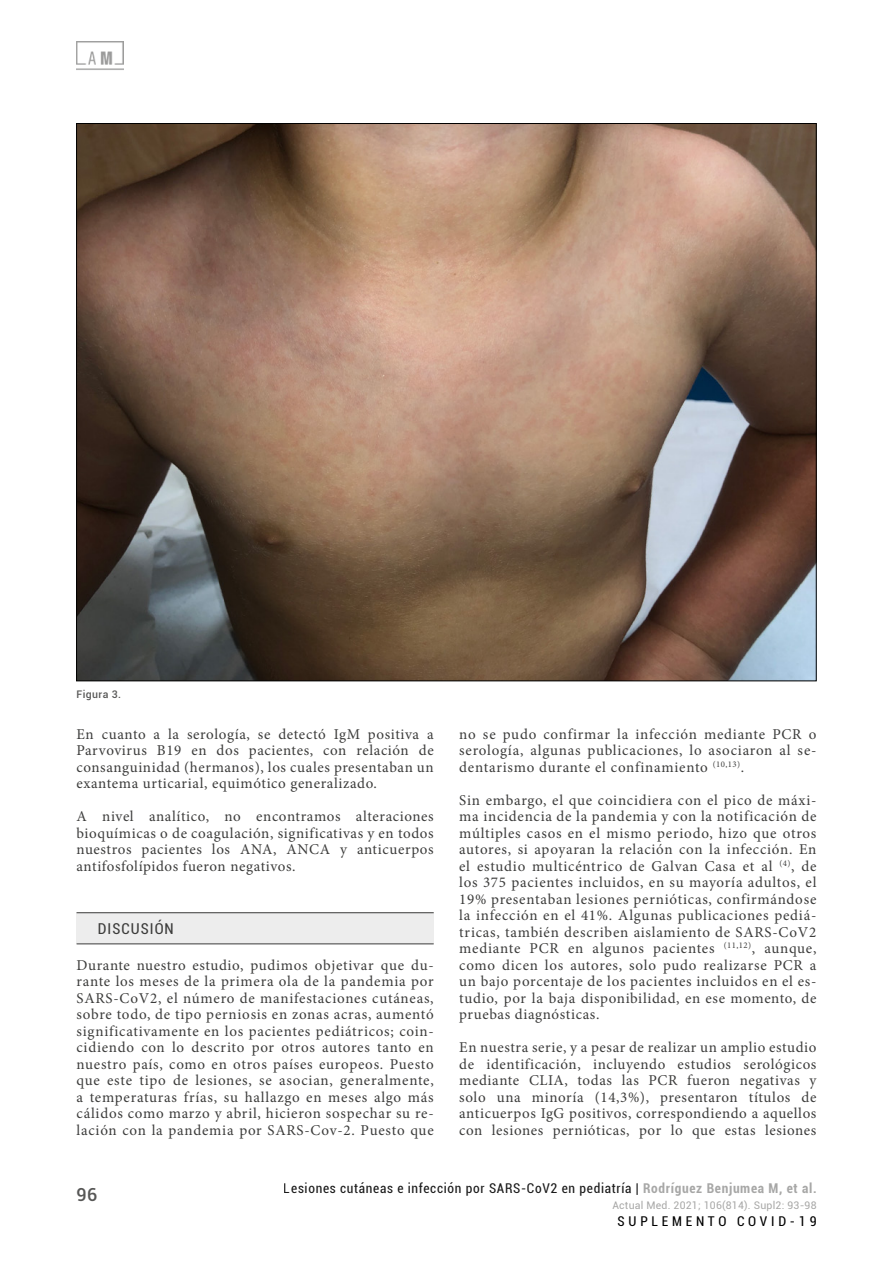
<style>
.page{position:relative;width:893px;height:1263px;background:#fff}
.page>*{position:absolute;margin:0;border:0;box-sizing:border-box;transform-origin:0 0}
.t1{font:500 18px "Roboto";color:#575756}
.AM{font:15px/16.5px "Minion Pro";letter-spacing:.04em;color:#3c3c3b;text-align:justify}
.Apartados{font:condensed 15px "Roboto";letter-spacing:.07em;color:#3c3c3b}
.t2{font:condensed 13.5px "Roboto";letter-spacing:.05em;color:#000}
.t3{font:condensed 13.5px "Roboto";letter-spacing:.28em;color:#000}
.t4{font:10.5px "Roboto";letter-spacing:.02em;color:#9d9d9c}
.Pie-Foto-Tabla{font:500 10.5px "Roboto";letter-spacing:.04em;color:#575756}
.s1{font-weight:700;color:#9d9d9c}
</style>
<div class="page">
<img style="left:77px;top:41px;width:46px;height:29px">
<img style="left:78px;top:125px;width:736px;height:554px">
<div style="left:77px;top:912px;width:357px;height:32px;background:#ededed"></div>
<hr style="left:77px;top:912px;width:357px;height:1px;background:#3c3c3b">
<hr style="left:77px;top:943px;width:357px;height:1px;background:#3c3c3b">
<p class="Pie-Foto-Tabla" style="left:77px;top:686px;width:46px">Figura 3.</p>
<p class="AM" style="left:77px;top:726px;width:359px">En cuanto a la serología, se detectó IgM positiva a Parvovirus B19 en dos pacientes, con relación de consanguinidad (hermanos), los cuales presentaban un exantema urticarial, equimótico generalizado.</p>
<p class="AM" style="left:77px;top:808px;width:359px">A nivel analítico, no encontramos alteraciones bioquímicas o de coagulación, significativas y en todos nuestros pacientes los ANA, ANCA y anticuerpos antifosfolípidos fueron negativos.</p>
<p class="Apartados" style="left:98px;top:918px;width:78px">DISCUSIÓN</p>
<p class="AM" style="left:77px;top:957px;width:359px">Durante nuestro estudio, pudimos objetivar que du&shy;rante los meses de la primera ola de la pandemia por SARS-CoV2, el número de manifestaciones cutáneas, sobre todo, de tipo perniosis en zonas acras, aumentó significativamente en los pacientes pediátricos; coin&shy;cidiendo con lo descrito por otros autores tanto en nuestro país, como en otros países europeos. Puesto que este tipo de lesiones, se asocian, generalmente, a temperaturas frías, su hallazgo en meses algo más cálidos como marzo y abril, hicieron sospechar su re&shy;lación con la pandemia por SARS-Cov-2. Puesto que</p>
<p class="AM" style="left:459px;top:726px;width:359px">no se pudo confirmar la infección mediante PCR o serología, algunas publicaciones, lo asociaron al se&shy;dentarismo durante el confinamiento <sup>(10,13)</sup>.</p>
<p class="AM" style="left:459px;top:792px;width:359px">Sin embargo, el que coincidiera con el pico de máxi&shy;ma incidencia de la pandemia y con la notificación de múltiples casos en el mismo periodo, hizo que otros autores, si apoyaran la relación con la infección. En el estudio multicéntrico de Galvan Casa et al <sup>(4)</sup>, de los 375 pacientes incluidos, en su mayoría adultos, el 19% presentaban lesiones pernióticas, confirmándose la infección en el 41%. Algunas publicaciones pediá&shy;tricas, también describen aislamiento de SARS-CoV2 mediante PCR en algunos pacientes <sup>(11,12)</sup>, aunque, como dicen los autores, solo pudo realizarse PCR a un bajo porcentaje de los pacientes incluidos en el es&shy;tudio, por la baja disponibilidad, en ese momento, de pruebas diagnósticas.</p>
<p class="AM" style="left:459px;top:1039px;width:359px">En nuestra serie, y a pesar de realizar un amplio estudio de identificación, incluyendo estudios serológicos mediante CLIA, todas las PCR fueron negativas y solo una minoría (14,3%), presentaron títulos de anticuerpos IgG positivos, correspondiendo a aquellos con lesiones pernióticas, por lo que estas lesiones</p>
<p class="t1" style="left:77px;top:1182px;width:22px">96</p>
<p class="t2" style="left:284px;top:1178px;width:534px">Lesiones cutáneas e infección por SARS-CoV2 en pediatría | <span class="s1">Rodríguez Benjumea M, et al.</span></p>
<p class="t3" style="left:618px;top:1211px;width:201px">SUPLEMENTO COVID-19</p>
<p class="t4" style="left:612px;top:1198px;width:206px">Actual Med. 2021; 106(814). Supl2: 93-98</p>
</div>
